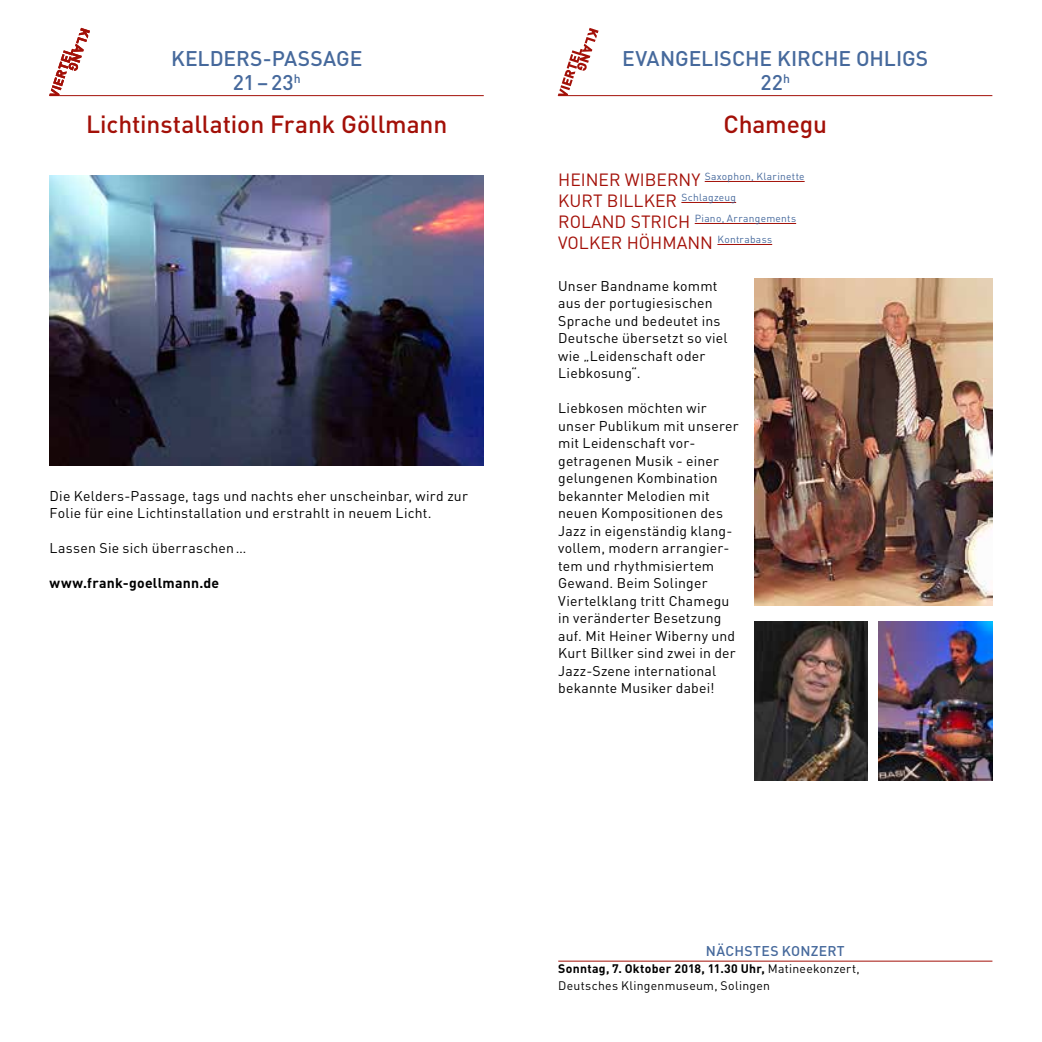
<style>
.page{position:relative;width:1042px;height:1042px;background:#fff}
.page>*{position:absolute;margin:0;border:0;box-sizing:border-box;transform-origin:0 0}
.t1{font:500 24.5px "DIN";letter-spacing:-.005em;color:#a31008}
.t2{font:500 21px/24.5px "DIN";letter-spacing:-.005em;color:#46699c;text-align:center}
.t3{font:17.5px "DIN";color:#a31008}
.t4{font:14px/17.5px "DIN";letter-spacing:.015em;color:#000}
.t5{font:700 14px "DIN";letter-spacing:.015em;color:#000}
.t6{font:500 14px "DIN";letter-spacing:.015em;color:#46699c}
.t7{font:12.25px/16.6px "DIN";letter-spacing:.025em;color:#000}
.t8{font:10.15px "DIN";letter-spacing:.03em;color:#46699c}
.s1{font-size:17.5px;color:#a31008}
.s2{font-weight:700}
</style>
<div class="page">
<svg style="left:558px;top:28px;width:40px;height:67px"></svg>
<hr style="left:705px;top:181px;width:99px;height:1px;background:#a31008">
<hr style="left:681px;top:202px;width:55px;height:1px;background:#a31008">
<hr style="left:695px;top:223px;width:101px;height:1px;background:#a31008">
<hr style="left:717px;top:244px;width:55px;height:1px;background:#a31008">
<hr style="left:558px;top:95px;width:434px;height:1px;background:#a31008">
<img style="left:754px;top:621px;width:114px;height:159px">
<img style="left:879px;top:621px;width:113px;height:159px">
<hr style="left:558px;top:960px;width:434px;height:1px;background:#a31008">
<svg style="left:49px;top:28px;width:41px;height:68px"></svg>
<hr style="left:50px;top:95px;width:434px;height:1px;background:#a31008">
<img style="left:50px;top:175px;width:434px;height:291px">
<img style="left:754px;top:279px;width:238px;height:327px">
<h2 class="t2" style="left:171px;top:45px;width:193px">KELDERS-PASSAGE<br>21–23<sup>h</sup></h2>
<h1 class="t1" style="left:86px;top:109px;width:363px">Lichtinstallation Frank Göllmann</h1>
<p class="t4" style="left:50px;top:486px;width:420px">Die Kelders-Passage, tags und nachts eher unscheinbar, wird zur<br>Folie für eine Lichtinstallation und erstrahlt in neuem Licht.</p>
<p class="t4" style="left:50px;top:539px;width:198px">Lassen Sie sich überraschen…</p>
<p class="t5" style="left:50px;top:574px;width:171px">www.frank-goellmann.de</p>
<h2 class="t2" style="left:622px;top:45px;width:308px">EVANGELISCHE KIRCHE OHLIGS<br>22<sup>h</sup></h2>
<h1 class="t1" style="left:723px;top:109px;width:105px">Chamegu</h1>
<p class="t8" style="left:558px;top:170px;width:248px"><span class="s1">HEINER WIBERNY</span> Saxophon, Klarinette</p>
<p class="t3" style="left:558px;top:189px;width:179px">KURT BILLKER <sup>Schlagzeug</sup></p>
<p class="t8" style="left:558px;top:212px;width:239px"><span class="s1">ROLAND STRICH</span> Piano, Arrangements</p>
<p class="t3" style="left:558px;top:231px;width:215px">VOLKER HÖHMANN <sup>Kontrabass</sup></p>
<p class="t4" style="left:558px;top:276px;width:171px">Unser Bandname kommt aus der portugiesischen<br>Sprache und bedeutet ins<br>Deutsche übersetzt so viel wie „Leidenschaft oder<br>Liebkosung“.</p>
<p class="t4" style="left:558px;top:399px;width:182px">Liebkosen möchten wir unser Publikum mit unserer mit Leidenschaft vor&shy;getragenen Musik - einer gelungenen Kombination bekannter Melodien mit neuen Kompositionen des<br>Jazz in eigenständig klang&shy;vollem, modern arrangier&shy;tem und rhythmisiertem<br>Gewand. Beim Solinger<br>Viertelklang tritt Chamegu in veränderter Besetzung auf. Mit Heiner Wiberny und<br>Kurt Billker sind zwei in der<br>Jazz-Szene international bekannte Musiker dabei!</p>
<p class="t6" style="left:706px;top:942px;width:140px">NÄCHSTES KONZERT</p>
<p class="t7" style="left:558px;top:960px;width:303px"><span class="s2">Sonntag, 7. Oktober 2018, 11.30 Uhr,</span> Matineekonzert,<br>Deutsches Klingenmuseum, Solingen</p>
</div>
